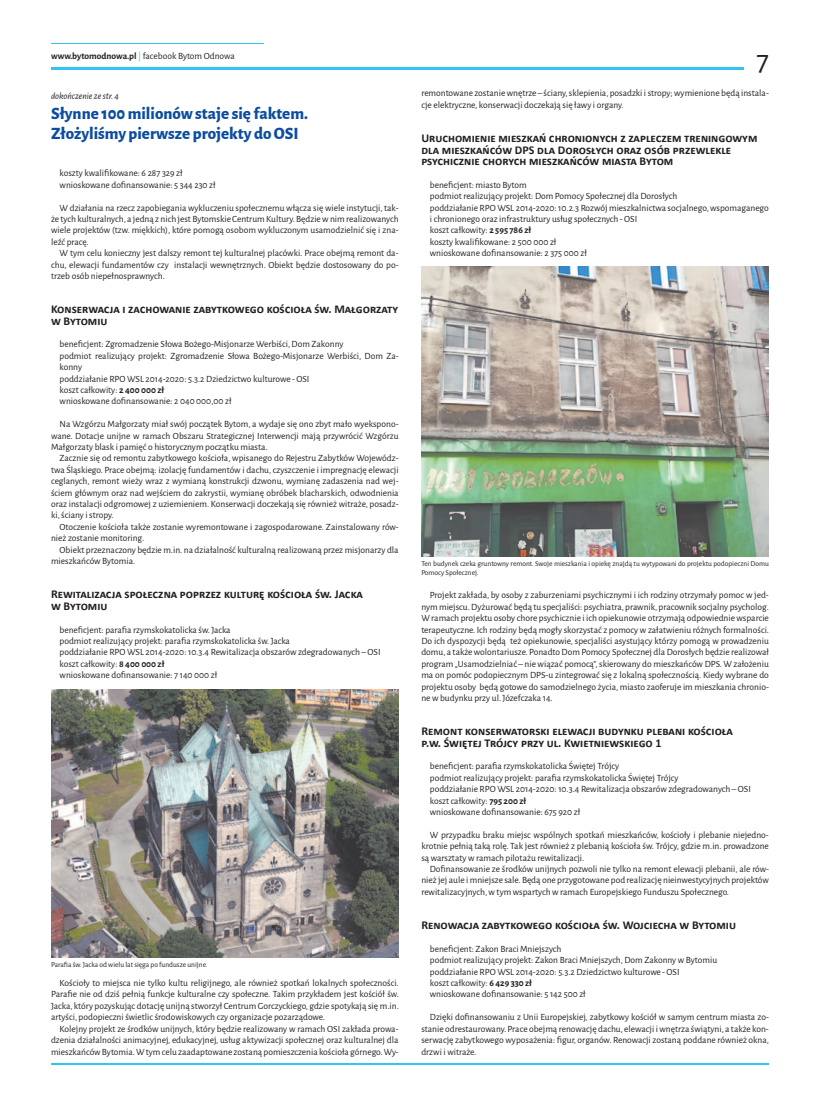
<style>
.page{position:relative;width:820px;height:1106px;background:#fff}
.page>*{position:absolute;margin:0;border:0;box-sizing:border-box;transform-origin:0 0}
.t1{font:30px "Alegreya Sans";color:#231f20}
.t2{font:800 17px/20.4px "Alegreya Sans";color:#0d4da1}
.t3{font:700 12px/11.4px "Calibri";color:#231f20}
.t4{font:9.5px/11.4px "Alegreya Sans";color:#231f20;text-align:justify}
.t5{font:italic 9.5px "Alegreya Sans";color:#231f20}
.t6{font:7.5px/9px "Alegreya Sans";color:#231f20}
.s1{font-weight:700}
.s2{color:#30c5f3}
</style>
<div class="page">
<hr style="left:51px;top:67px;width:692px;height:3px;background:#30c5f3">
<hr style="left:51px;top:43px;width:213px;height:1px;background:#30c5f3">
<hr style="left:51px;top:1063px;width:717px;height:2px;background:#30c5f3">
<img style="left:421px;top:266px;width:347px;height:290px">
<img style="left:51px;top:690px;width:347px;height:267px">
<p class="t4" style="left:51px;top:50px;width:185px"><span class="s1">www.bytomodnowa.pl</span> <span class="s2">|</span> facebook Bytom Odnowa</p>
<h1 class="t1" style="left:756px;top:40px;width:14px">7</h1>
<p class="t5" style="left:51px;top:89px;width:69px">dokończenie ze str. 4</p>
<h2 class="t2" style="left:51px;top:102px;width:258px">Słynne 100 milionów staje się faktem.<br>Złożyliśmy pierwsze projekty do OSI</h2>
<p class="t4" style="left:60px;top:167px;width:157px">koszty kwalifikowane: 6 287 329 zł wnioskowane dofinansowanie: 5 344 230 zł</p>
<p class="t4" style="left:51px;top:201px;width:349px;text-indent:9px">W działania na rzecz zapobiegania wykluczeniu społecznemu włącza się wiele instytucji, tak&shy;że tych kulturalnych, a jedną z nich jest Bytomskie Centrum Kultury. Będzie w nim realizowanych wiele projektów (tzw. miękkich), które pomogą osobom wykluczonym usamodzielnić się i zna&shy;leźć pracę.</p>
<p class="t4" style="left:51px;top:247px;width:349px;text-indent:9px">W tym celu konieczny jest dalszy remont tej kulturalnej placówki. Prace obejmą remont da&shy;chu, elewacji fundamentów czy instalacji wewnętrznych. Obiekt będzie dostosowany do po&shy;trzeb osób niepełnosprawnych.</p>
<p class="t3" style="left:51px;top:303px;width:348px">Konserwacja i zachowanie zabytkowego kościoła św. Małgorzaty w Bytomiu</p>
<p class="t4" style="left:60px;top:338px;width:340px;text-align:left">beneficjent: Zgromadzenie Słowa Bożego-Misjonarze Werbiści, Dom Zakonny<br>podmiot realizujący projekt: Zgromadzenie Słowa Bożego-Misjonarze Werbiści, Dom Za&shy;konny<br>poddziałanie RPO WSL 2014-2020: 5.3.2 Dziedzictwo kulturowe - OSI<br>koszt całkowity: <span class="s1">2 400 000 zł<br></span>wnioskowane dofinansowanie: 2 040 000,00 zł</p>
<p class="t4" style="left:51px;top:418px;width:349px;text-indent:9px">Na Wzgórzu Małgorzaty miał swój początek Bytom, a wydaje się ono zbyt mało wyekspono&shy;wane. Dotacje unijne w ramach Obszaru Strategicznej Interwencji mają przywrócić Wzgórzu Małgorzaty blask i pamięć o historycznym początku miasta.</p>
<p class="t4" style="left:51px;top:452px;width:349px;text-indent:9px">Zacznie się od remontu zabytkowego kościoła, wpisanego do Rejestru Zabytków Wojewódz&shy;twa Śląskiego. Prace obejmą: izolację fundamentów i dachu, czyszczenie i impregnację elewacji ceglanych, remont wieży wraz z wymianą konstrukcji dzwonu, wymianę zadaszenia nad wej&shy;ściem głównym oraz nad wejściem do zakrystii, wymianę obróbek blacharskich, odwodnienia oraz instalacji odgromowej z uziemieniem. Konserwacji doczekają się również witraże, posadz&shy;ki, ściany i stropy.</p>
<p class="t4" style="left:51px;top:520px;width:349px;text-indent:9px">Otoczenie kościoła także zostanie wyremontowane i zagospodarowane. Zainstalowany rów&shy;nież zostanie monitoring.</p>
<p class="t4" style="left:51px;top:543px;width:349px;text-indent:9px">Obiekt przeznaczony będzie m.in. na działalność kulturalną realizowaną przez misjonarzy dla mieszkańców Bytomia.</p>
<p class="t3" style="left:51px;top:588px;width:313px">Rewitalizacja społeczna poprzez kulturę kościoła św. Jacka w Bytomiu</p>
<p class="t4" style="left:60px;top:623px;width:322px;text-align:left">beneficjent: parafia rzymskokatolicka św. Jacka<br>podmiot realizujący projekt: parafia rzymskokatolicka św. Jacka<br>poddziałanie RPO WSL 2014-2020: 10.3.4 Rewitalizacja obszarów zdegradowanych – OSI koszt całkowity: <span class="s1">8 400 000 zł<br></span>wnioskowane dofinansowanie: 7 140 000 zł</p>
<p class="t6" style="left:51px;top:959px;width:158px">Parafia św. Jacka od wielu lat sięga po fundusze unijne.</p>
<p class="t4" style="left:51px;top:976px;width:349px;text-indent:9px">Kościoły to miejsca nie tylko kultu religijnego, ale również spotkań lokalnych społeczności.<br>Parafie nie od dziś pełnią funkcje kulturalne czy społeczne. Takim przykładem jest kościół św.<br>Jacka, który pozyskując dotację unijną stworzył Centrum Gorczyckiego, gdzie spotykają się m.in. artyści, podopieczni świetlic środowiskowych czy organizacje pozarządowe.</p>
<p class="t4" style="left:51px;top:1022px;width:349px;text-indent:9px">Kolejny projekt ze środków unijnych, który będzie realizowany w ramach OSI zakłada prowa&shy;dzenia działalności animacyjnej, edukacyjnej, usług aktywizacji społecznej oraz kulturalnej dla mieszkańców Bytomia. W tym celu zaadaptowane zostaną pomieszczenia kościoła górnego. Wy-</p>
<p class="t4" style="left:421px;top:87px;width:349px">remontowane zostanie wnętrze – ściany, sklepienia, posadzki i stropy; wymienione będą instala&shy;cje elektryczne, konserwacji doczekają się ławy i organy.</p>
<p class="t3" style="left:421px;top:132px;width:337px">Uruchomienie mieszkań chronionych z zapleczem treningowym dla mieszkańców DPS dla Dorosłych oraz osób przewlekle psychicznie chorych mieszkańców miasta Bytom</p>
<p class="t4" style="left:429px;top:178px;width:340px;text-align:left">beneficjent: miasto Bytom<br>podmiot realizujący projekt: Dom Pomocy Społecznej dla Dorosłych<br>poddziałanie RPO WSL 2014-2020: 10.2.3 Rozwój mieszkalnictwa socjalnego, wspomaganego i chronionego oraz infrastruktury usług społecznych - OSI<br>koszt całkowity: <span class="s1">2 595 786 zł<br></span>koszty kwalifikowane: 2 500 000 zł<br>wnioskowane dofinansowanie: 2 375 000 zł</p>
<p class="t6" style="left:421px;top:558px;width:349px">Ten budynek czeka gruntowny remont. Swoje mieszkania i opiekę znajdą tu wytypowani do projektu podopieczni Domu<br>Pomocy Społecznej.</p>
<p class="t4" style="left:421px;top:589px;width:349px;text-indent:9px">Projekt zakłada, by osoby z zaburzeniami psychicznymi i ich rodziny otrzymały pomoc w jed&shy;nym miejscu. Dyżurować będą tu specjaliści: psychiatra, prawnik, pracownik socjalny psycholog.<br>W ramach projektu osoby chore psychicznie i ich opiekunowie otrzymają odpowiednie wsparcie terapeutyczne. Ich rodziny będą mogły skorzystać z pomocy w załatwieniu różnych formalności.<br>Do ich dyspozycji będą też opiekunowie, specjaliści asystujący którzy pomogą w prowadzeniu domu, a także wolontariusze. Ponadto Dom Pomocy Społecznej dla Dorosłych będzie realizował program „Usamodzielniać – nie wiązać pomocą”, skierowany do mieszkańców DPS. W założeniu ma on pomóc podopiecznym DPS-u zintegrować się z lokalną społecznością. Kiedy wybrane do projektu osoby będą gotowe do samodzielnego życia, miasto zaoferuje im mieszkania chronio&shy;ne w budynku przy ul. Józefczaka 14.</p>
<p class="t3" style="left:421px;top:725px;width:313px">Remont konserwatorski elewacji budynku plebani kościoła p.w. Świętej Trójcy przy ul. Kwietniewskiego 1</p>
<p class="t4" style="left:429px;top:760px;width:322px;text-align:left">beneficjent: parafia rzymskokatolicka Świętej Trójcy<br>podmiot realizujący projekt: parafia rzymskokatolicka Świętej Trójcy<br>poddziałanie RPO WSL 2014-2020: 10.3.4 Rewitalizacja obszarów zdegradowanych – OSI koszt całkowity: <span class="s1">795 200 zł<br></span>wnioskowane dofinansowanie: 675 920 zł</p>
<p class="t4" style="left:421px;top:828px;width:349px;text-indent:9px">W przypadku braku miejsc wspólnych spotkań mieszkańców, kościoły i plebanie niejedno&shy;krotnie pełnią taką rolę. Tak jest również z plebanią kościoła św. Trójcy, gdzie m.in. prowadzone są warsztaty w ramach pilotażu rewitalizacji.</p>
<p class="t4" style="left:421px;top:862px;width:349px;text-indent:9px">Dofinansowanie ze środków unijnych pozwoli nie tylko na remont elewacji plebanii, ale rów&shy;nież jej aule i mniejsze sale. Będą one przygotowane pod realizację nieinwestycyjnych projektów rewitalizacyjnych, w tym wspartych w ramach Europejskiego Funduszu Społecznego.</p>
<p class="t3" style="left:421px;top:919px;width:316px">Renowacja zabytkowego kościoła św. Wojciecha w Bytomiu</p>
<p class="t4" style="left:429px;top:942px;width:289px;text-align:left">beneficjent: Zakon Braci Mniejszych<br>podmiot realizujący projekt: Zakon Braci Mniejszych, Dom Zakonny w Bytomiu poddziałanie RPO WSL 2014-2020: 5.3.2 Dziedzictwo kulturowe - OSI<br>koszt całkowity: <span class="s1">6 429 330 zł<br></span>wnioskowane dofinansowanie: 5 142 500 zł</p>
<p class="t4" style="left:421px;top:1011px;width:349px;text-indent:9px">Dzięki dofinansowaniu z Unii Europejskiej, zabytkowy kościół w samym centrum miasta zo&shy;stanie odrestaurowany. Prace obejmą renowację dachu, elewacji i wnętrza świątyni, a także kon&shy;serwację zabytkowego wyposażenia: figur, organów. Renowacji zostaną poddane również okna, drzwi i witraże.</p>
</div>
